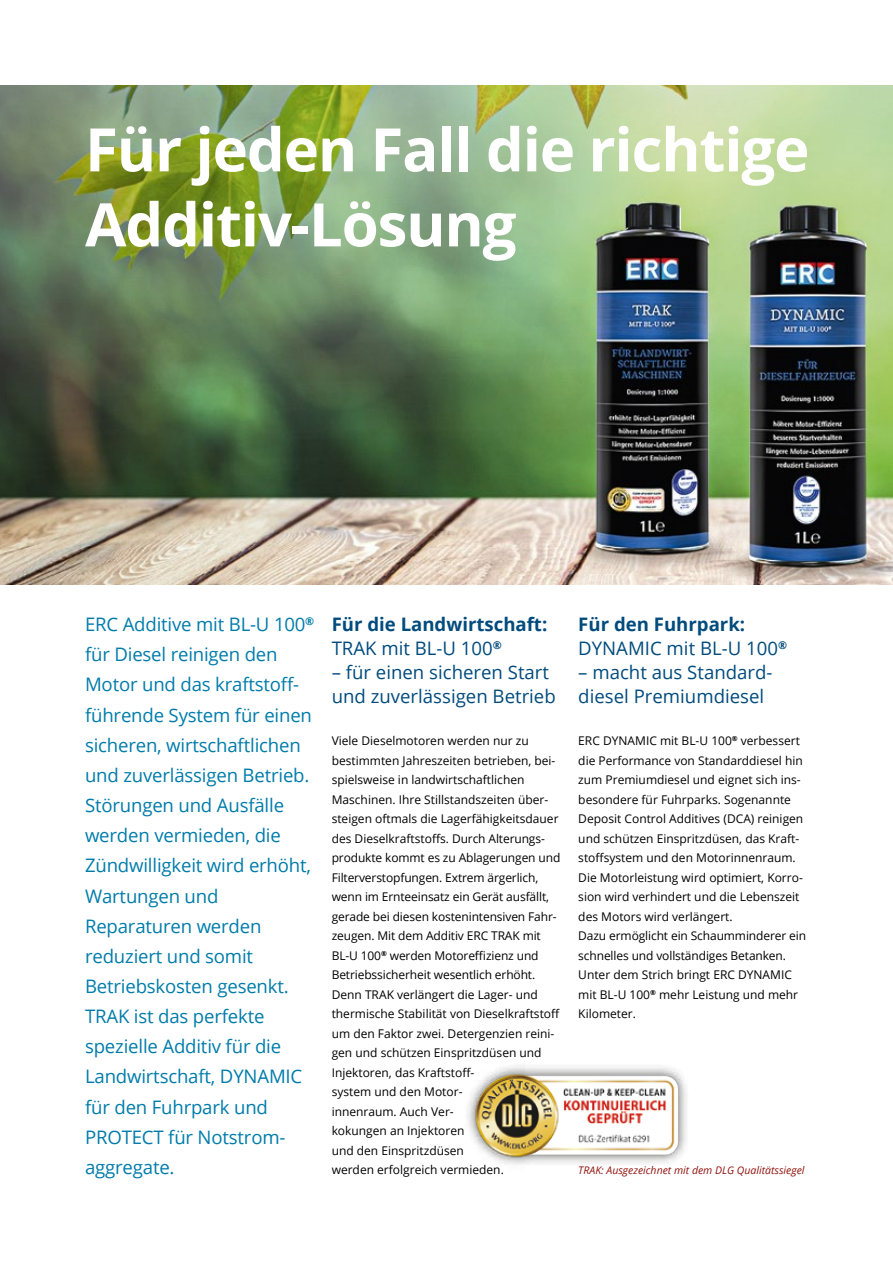
<style>
.page{position:relative;width:893px;height:1263px;background:#fff}
.page>*{position:absolute;margin:0;border:0;box-sizing:border-box;transform-origin:0 0}
.t1{font:700 60px/75px "Open Sans";letter-spacing:-.02em;color:#fff}
.t2{font:18.6px/30.2px "Open Sans";letter-spacing:-.01em;color:#007caa}
.t3{font:18.6px/24px "Open Sans";color:#004b7d}
.t4{font:700 18.6px/24px "Open Sans";color:#004b7d}
.t5{font:12px/19.5px "Open Sans";color:#000}
.t6{font:italic 10.5px "Open Sans";color:#92150f}
.s1{font-weight:400}
.s2{font-weight:700}
</style>
<div class="page">
<img style="left:0;top:85px;width:893px;height:500px">
<img style="left:467px;top:1065px;width:220px;height:100px">
<h1 class="t1" style="left:85px;top:111px;width:726px">Für jeden Fall die richtige<br>Additiv-Lösung</h1>
<p class="t2" style="left:85px;top:609px;width:231px">ERC Additive mit BL-U 100<sup>® </sup>für Diesel reinigen den<br>Motor und das kraftstoff&shy;führende System für einen sicheren, wirtschaftlichen und zuverlässigen Betrieb.<br>Störungen und Ausfälle werden vermieden, die<br>Zündwilligkeit wird erhöht,<br>Wartungen und<br>Reparaturen werden reduziert und somit<br>Betriebskosten gesenkt.<br>TRAK ist das perfekte spezielle Additiv für die<br>Landwirtschaft, DYNAMIC für den Fuhrpark und<br>PROTECT für Notstrom&shy;aggregate.</p>
<h2 class="t4" style="left:332px;top:612px;width:217px">Für die Landwirtschaft:<br><span class="s1">TRAK mit BL-U 100</span><sup>®</sup></h2>
<h2 class="t3" style="left:332px;top:660px;width:226px">– für einen sicheren Start und zuverlässigen Betrieb</h2>
<p class="t5" style="left:332px;top:731px;width:230px">Viele Dieselmotoren werden nur zu bestimmten Jahreszeiten betrieben, bei&shy;spielsweise in landwirtschaftlichen Maschinen. Ihre Stillstandszeiten über&shy;steigen oftmals die Lagerfähigkeitsdauer des Dieselkraftstoffs. Durch Alterungs&shy;produkte kommt es zu Ablagerungen und Filterverstopfungen. Extrem ärgerlich, wenn im Ernteeinsatz ein Gerät ausfällt, gerade bei diesen kostenintensiven Fahr&shy;zeugen. Mit dem Additiv ERC TRAK mit BL-U 100<sup>®</sup> werden Motoreffizienz und Betriebssicherheit wesentlich erhöht.<br>Denn TRAK verlängert die Lager- und thermische Stabilität von Dieselkraftstoff um den Faktor zwei. Detergenzien reini&shy;gen und schützen Einspritzdüsen und Injektoren, das Kraftstoff-<br>system und den Motor-<br>innenraum. Auch Ver-<br>kokungen an Injektoren<br>und den Einspritzdüsen<br>werden erfolgreich vermieden.</p>
<h2 class="t3" style="left:578px;top:612px;width:210px"><span class="s2">Für den Fuhrpark:<br></span>DYNAMIC mit BL-U 100<sup>®</sup></h2>
<h2 class="t3" style="left:578px;top:660px;width:196px">– macht aus Standard&shy;diesel Premiumdiesel</h2>
<p class="t5" style="left:578px;top:731px;width:229px">ERC DYNAMIC mit BL-U 100<sup>®</sup> verbessert die Performance von Standarddiesel hin zum Premiumdiesel und eignet sich ins&shy;besondere für Fuhrparks. Sogenannte Deposit Control Additives (DCA) reinigen und schützen Einspritzdüsen, das Kraft&shy;stoffsystem und den Motorinnenraum.<br>Die Motorleistung wird optimiert, Korro&shy;sion wird verhindert und die Lebenszeit des Motors wird verlängert.<br>Dazu ermöglicht ein Schaumminderer ein schnelles und vollständiges Betanken.<br>Unter dem Strich bringt ERC DYNAMIC mit BL-U 100<sup>®</sup> mehr Leistung und mehr Kilometer.</p>
<p class="t6" style="left:578px;top:1163px;width:228px">TRAK: Ausgezeichnet mit dem DLG Qualitätssiegel</p>
</div>
